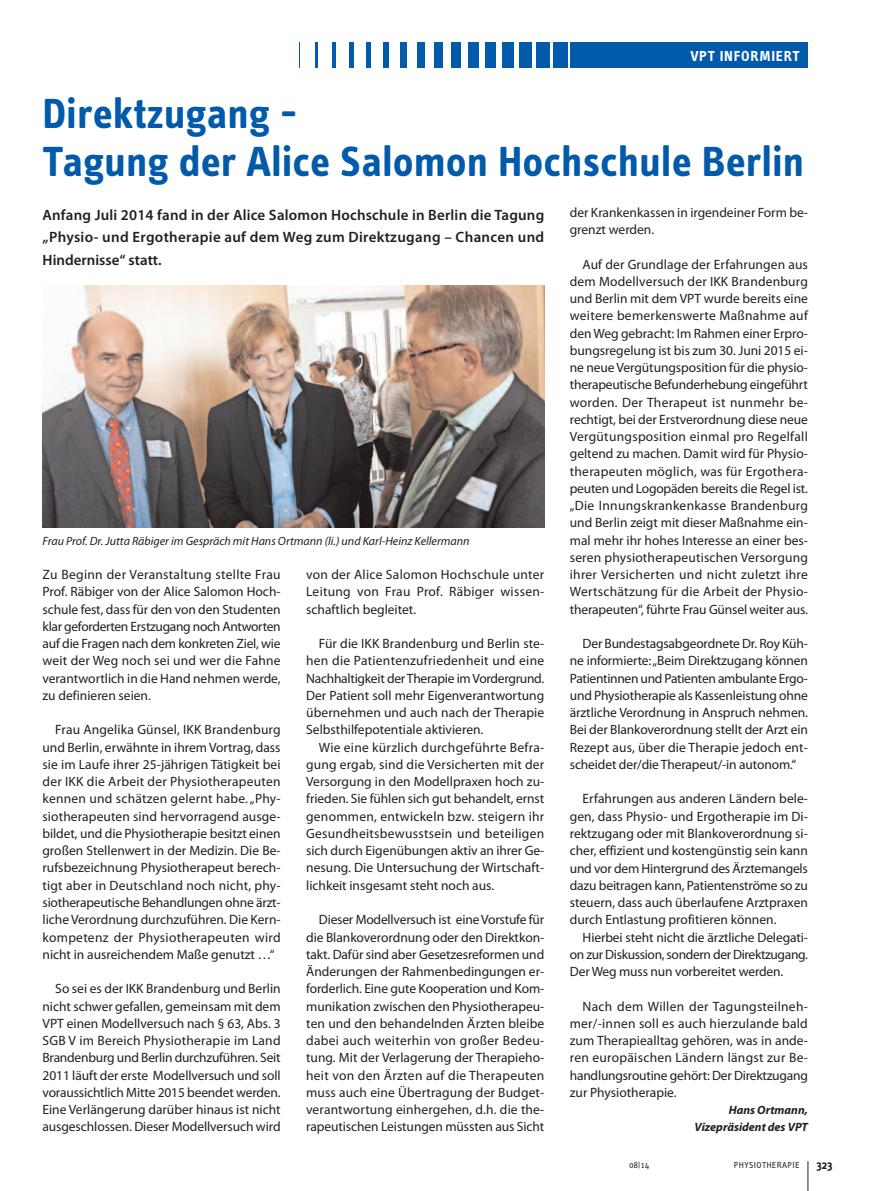
<style>
.page{position:relative;width:893px;height:1191px;background:#fff}
.page>*{position:absolute;margin:0;border:0;box-sizing:border-box;transform-origin:0 0}
.t1{font:700 43.5px/48px "VPT Info Office";color:#015aaa}
.t2{font:600 15px/22.5px "Myriad Pro";letter-spacing:.02em;color:#231f20;text-align:justify}
.t3{font:700 15px "VPT Info Office";letter-spacing:.045em;color:#fff}
.t4{font:13.5px/17.2px "Myriad Pro";color:#231f20;text-align:justify}
.t5{font:italic 12px "Myriad Pro";color:#231f20}
.t6{font:italic 700 12px/17.2px "Myriad Pro";color:#231f20;text-align:right}
.t7{font:700 12px "VPT Info Office";color:#231f20}
.t8{font:9px "VPT Info Office";letter-spacing:.045em;color:#231f20}
</style>
<div class="page">
<hr style="left:807px;top:1161px;width:1px;height:30px;background:#231f20">
<div style="left:0;top:43px;width:808px;height:25px;background:#015aaa"></div>
<hr style="left:568px;top:38px;width:2px;height:34px;background:#fff">
<hr style="left:550px;top:38px;width:3px;height:34px;background:#fff">
<hr style="left:532px;top:38px;width:4px;height:34px;background:#fff">
<div style="left:514px;top:38px;width:5px;height:34px;background:#fff"></div>
<div style="left:497px;top:38px;width:5px;height:34px;background:#fff"></div>
<div style="left:479px;top:38px;width:6px;height:34px;background:#fff"></div>
<div style="left:461px;top:38px;width:7px;height:34px;background:#fff"></div>
<div style="left:443px;top:38px;width:8px;height:34px;background:#fff"></div>
<div style="left:425px;top:38px;width:9px;height:34px;background:#fff"></div>
<div style="left:407px;top:38px;width:10px;height:34px;background:#fff"></div>
<div style="left:389px;top:38px;width:11px;height:34px;background:#fff"></div>
<div style="left:372px;top:38px;width:11px;height:34px;background:#fff"></div>
<div style="left:354px;top:38px;width:12px;height:34px;background:#fff"></div>
<div style="left:336px;top:38px;width:13px;height:34px;background:#fff"></div>
<div style="left:318px;top:38px;width:14px;height:34px;background:#fff"></div>
<div style="left:300px;top:38px;width:15px;height:34px;background:#fff"></div>
<div style="left:0;top:38px;width:298px;height:34px;background:#fff"></div>
<img style="left:43px;top:286px;width:501px;height:241px">
<p class="t3" style="left:690px;top:47px;width:110px">VPT INFORMIERT</p>
<h1 class="t1" style="left:43px;top:89px;width:763px">Direktzugang -<br>Tagung der Alice Salomon Hochschule Berlin</h1>
<p class="t2" style="left:43px;top:204px;width:503px">Anfang Juli 2014 fand in der Alice Salomon Hochschule in Berlin die Tagung „Physio- und Ergotherapie auf dem Weg zum Direktzugang – Chancen und Hindernisse“ statt.</p>
<p class="t4" style="left:570px;top:205px;width:240px">der Krankenkassen in irgendeiner Form be&shy;grenzt werden.</p>
<p class="t4" style="left:570px;top:256px;width:240px;text-indent:13px">Auf der Grundlage der Erfahrungen aus dem Modellversuch der IKK Brandenburg und Berlin mit dem VPT wurde bereits eine weitere bemerkenswerte Maßnahme auf den Weg gebracht: Im Rahmen einer Erpro&shy;bungsregelung ist bis zum 30. Juni 2015 ei&shy;ne neue Vergütungsposition für die physio&shy;therapeutische Befunderhebung eingeführt worden. Der Therapeut ist nunmehr be&shy;rechtigt, bei der Erstverordnung diese neue Vergütungsposition einmal pro Regelfall geltend zu machen. Damit wird für Physio&shy;therapeuten möglich, was für Ergothera&shy;peuten und Logopäden bereits die Regel ist. „Die Innungskrankenkasse Brandenburg und Berlin zeigt mit dieser Maßnahme ein&shy;mal mehr ihr hohes Interesse an einer bes&shy;seren physiotherapeutischen Versorgung ihrer Versicherten und nicht zuletzt ihre Wertschätzung für die Arbeit der Physio&shy;therapeuten“, führte Frau Günsel weiter aus.</p>
<p class="t4" style="left:570px;top:636px;width:240px;text-indent:13px">Der Bundestagsabgeordnete Dr. Roy Küh&shy;ne informierte:„Beim Direktzugang können Patientinnen und Patienten ambulante Ergo&shy;und Physiotherapie als Kassenleistung ohne ärztliche Verordnung in Anspruch nehmen.<br>Bei der Blankoverordnung stellt der Arzt ein Rezept aus, über die Therapie jedoch ent&shy;scheidet der/die Therapeut/-in autonom.“</p>
<p class="t4" style="left:570px;top:791px;width:240px;text-indent:13px">Erfahrungen aus anderen Ländern bele&shy;gen, dass Physio- und Ergotherapie im Di&shy;rektzugang oder mit Blankoverordnung si&shy;cher, effizient und kostengünstig sein kann und vor dem Hintergrund des Ärztemangels dazu beitragen kann, Patientenströme so zu steuern, dass auch überlaufene Arztpraxen durch Entlastung profitieren können.</p>
<p class="t4" style="left:570px;top:929px;width:240px;text-indent:13px">Hierbei steht nicht die ärztliche Delegati&shy;on zur Diskussion, sondern der Direktzugang.<br>Der Weg muss nun vorbereitet werden.</p>
<p class="t4" style="left:570px;top:998px;width:240px;text-indent:13px">Nach dem Willen der Tagungsteilneh&shy;mer/-innen soll es auch hierzulande bald zum Therapiealltag gehören, was in ande&shy;ren europäischen Ländern längst zur Be&shy;handlungsroutine gehört: Der Direktzugang zur Physiotherapie.</p>
<p class="t6" style="left:695px;top:1102px;width:115px">Hans Ortmann,<br>Vizepräsident des VPT</p>
<p class="t5" style="left:43px;top:536px;width:429px">Frau Prof. Dr. Jutta Räbiger im Gespräch mit Hans Ortmann (li.) und Karl-Heinz Kellermann</p>
<p class="t4" style="left:43px;top:567px;width:240px">Zu Beginn der Veranstaltung stellte Frau Prof. Räbiger von der Alice Salomon Hoch&shy;schule fest, dass für den von den Studenten klar geforderten Erstzugang noch Antworten auf die Fragen nach dem konkreten Ziel, wie weit der Weg noch sei und wer die Fahne verantwortlich in die Hand nehmen werde, zu definieren seien.</p>
<p class="t4" style="left:43px;top:722px;width:240px;text-indent:13px">Frau Angelika Günsel, IKK Brandenburg und Berlin, erwähnte in ihrem Vortrag, dass sie im Laufe ihrer 25-jährigen Tätigkeit bei der IKK die Arbeit der Physiotherapeuten kennen und schätzen gelernt habe.„Phy&shy;siotherapeuten sind hervorragend ausge&shy;bildet, und die Physiotherapie besitzt einen großen Stellenwert in der Medizin. Die Be&shy;rufsbezeichnung Physiotherapeut berech&shy;tigt aber in Deutschland noch nicht, phy&shy;siotherapeutische Behandlungen ohne ärzt&shy;liche Verordnung durchzuführen. Die Kern&shy;kompetenz der Physiotherapeuten wird nicht in ausreichendem Maße genutzt …“</p>
<p class="t4" style="left:43px;top:981px;width:240px;text-indent:13px">So sei es der IKK Brandenburg und Berlin nicht schwer gefallen, gemeinsam mit dem VPT einen Modellversuch nach § 63, Abs. 3<br>SGB V im Bereich Physiotherapie im Land Brandenburg und Berlin durchzuführen. Seit 2011 läuft der erste Modellversuch und soll voraussichtlich Mitte 2015 beendet werden.<br>Eine Verlängerung darüber hinaus ist nicht ausgeschlossen. Dieser Modellversuch wird</p>
<p class="t4" style="left:306px;top:567px;width:240px">von der Alice Salomon Hochschule unter Leitung von Frau Prof. Räbiger wissen&shy;schaftlich begleitet.</p>
<p class="t4" style="left:306px;top:636px;width:240px;text-indent:13px">Für die IKK Brandenburg und Berlin ste&shy;hen die Patientenzufriedenheit und eine Nachhaltigkeit derTherapie imVordergrund.<br>Der Patient soll mehr Eigenverantwortung übernehmen und auch nach der Therapie Selbsthilfepotentiale aktivieren.</p>
<p class="t4" style="left:306px;top:739px;width:240px;text-indent:13px">Wie eine kürzlich durchgeführte Befra&shy;gung ergab, sind die Versicherten mit der Versorgung in den Modellpraxen hoch zu&shy;frieden. Sie fühlen sich gut behandelt, ernst genommen, entwickeln bzw. steigern ihr Gesundheitsbewusstsein und beteiligen sich durch Eigenübungen aktiv an ihrer Ge&shy;nesung. Die Untersuchung der Wirtschaft&shy;lichkeit insgesamt steht noch aus.</p>
<p class="t4" style="left:306px;top:912px;width:240px;text-indent:13px">Dieser Modellversuch ist eineVorstufe für die Blankoverordnung oder den Direktkon&shy;takt. Dafür sind aber Gesetzesreformen und Änderungen der Rahmenbedingungen er&shy;forderlich. Eine gute Kooperation und Kom&shy;munikation zwischen den Physiotherapeu&shy;ten und den behandelnden Ärzten bleibe dabei auch weiterhin von großer Bedeu&shy;tung. Mit der Verlagerung der Therapieho&shy;heit von den Ärzten auf die Therapeuten muss auch eine Übertragung der Budget&shy;verantwortung einhergehen, d.h. die the&shy;rapeutischen Leistungen müssten aus Sicht</p>
<p class="t8" style="left:629px;top:1160px;width:21px">08|14</p>
<p class="t8" style="left:734px;top:1160px;width:67px">PHYSIOTHERAPIE</p>
<p class="t7" style="left:816px;top:1157px;width:18px">323</p>
</div>
